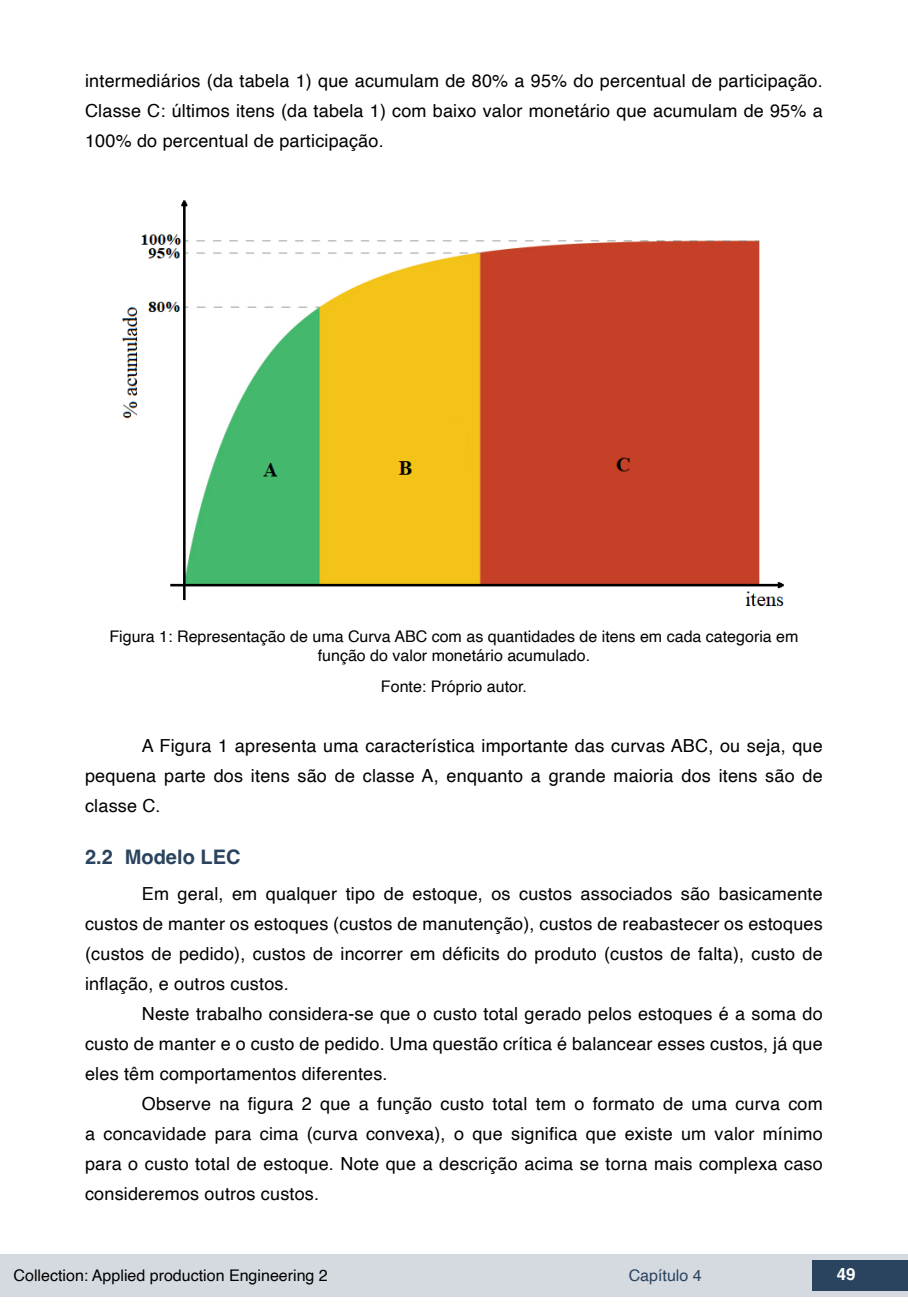
<style>
.page{position:relative;width:908px;height:1304px;background:#fff}
.page>*{position:absolute;margin:0;border:0;box-sizing:border-box;transform-origin:0 0}
.t1{font:700 20px "Helvetica";color:#2a435e}
.t2{font:18px/30px "Helvetica";letter-spacing:.01em;color:#000;text-align:justify}
.t3{font:700 16.8px "Helvetica";color:#fff}
.t4{font:16px/19.2px "Helvetica";color:#000;text-align:center}
.t5{font:16px "Helvetica";color:#2a435e}
</style>
<div class="page">
<div style="left:0;top:1254px;width:906px;height:43px;background:#d4dadf"></div>
<div style="left:812px;top:1261px;width:95px;height:30px;background:#2a435e"></div>
<img style="left:122px;top:200px;width:662px;height:406px">
<p class="t2" style="left:85px;top:66px;width:738px">intermediários (da tabela 1) que acumulam de 80% a 95% do percentual de participação.<br>Classe C: últimos itens (da tabela 1) com baixo valor monetário que acumulam de 95% a 100% do percentual de participação.</p>
<p class="t4" style="left:109px;top:627px;width:690px">Figura 1: Representação de uma Curva ABC com as quantidades de itens em cada categoria em função do valor monetário acumulado.</p>
<p class="t4" style="left:381px;top:677px;width:147px">Fonte: Próprio autor.</p>
<p class="t2" style="left:85px;top:731px;width:738px;text-indent:57px">A Figura 1 apresenta uma característica importante das curvas ABC, ou seja, que pequena parte dos itens são de classe A, enquanto a grande maioria dos itens são de classe C.</p>
<p class="t1" style="left:85px;top:845px;width:157px">2.2 Modelo LEC</p>
<p class="t2" style="left:85px;top:879px;width:738px;text-indent:57px">Em geral, em qualquer tipo de estoque, os custos associados são basicamente custos de manter os estoques (custos de manutenção), custos de reabastecer os estoques (custos de pedido), custos de incorrer em déficits do produto (custos de falta), custo de inflação, e outros custos.</p>
<p class="t2" style="left:85px;top:999px;width:738px;text-indent:57px">Neste trabalho considera-se que o custo total gerado pelos estoques é a soma do custo de manter e o custo de pedido. Uma questão crítica é balancear esses custos, já que eles têm comportamentos diferentes.</p>
<p class="t2" style="left:85px;top:1089px;width:738px;text-indent:57px">Observe na figura 2 que a função custo total tem o formato de uma curva com a concavidade para cima (curva convexa), o que significa que existe um valor mínimo para o custo total de estoque. Note que a descrição acima se torna mais complexa caso consideremos outros custos.</p>
<p class="t4" style="left:14px;top:1266px;width:315px">Collection: Applied production Engineering 2</p>
<p class="t5" style="left:628px;top:1263px;width:74px">Capítulo 4</p>
<p class="t3" style="left:836px;top:1264px;width:20px">49</p>
</div>
